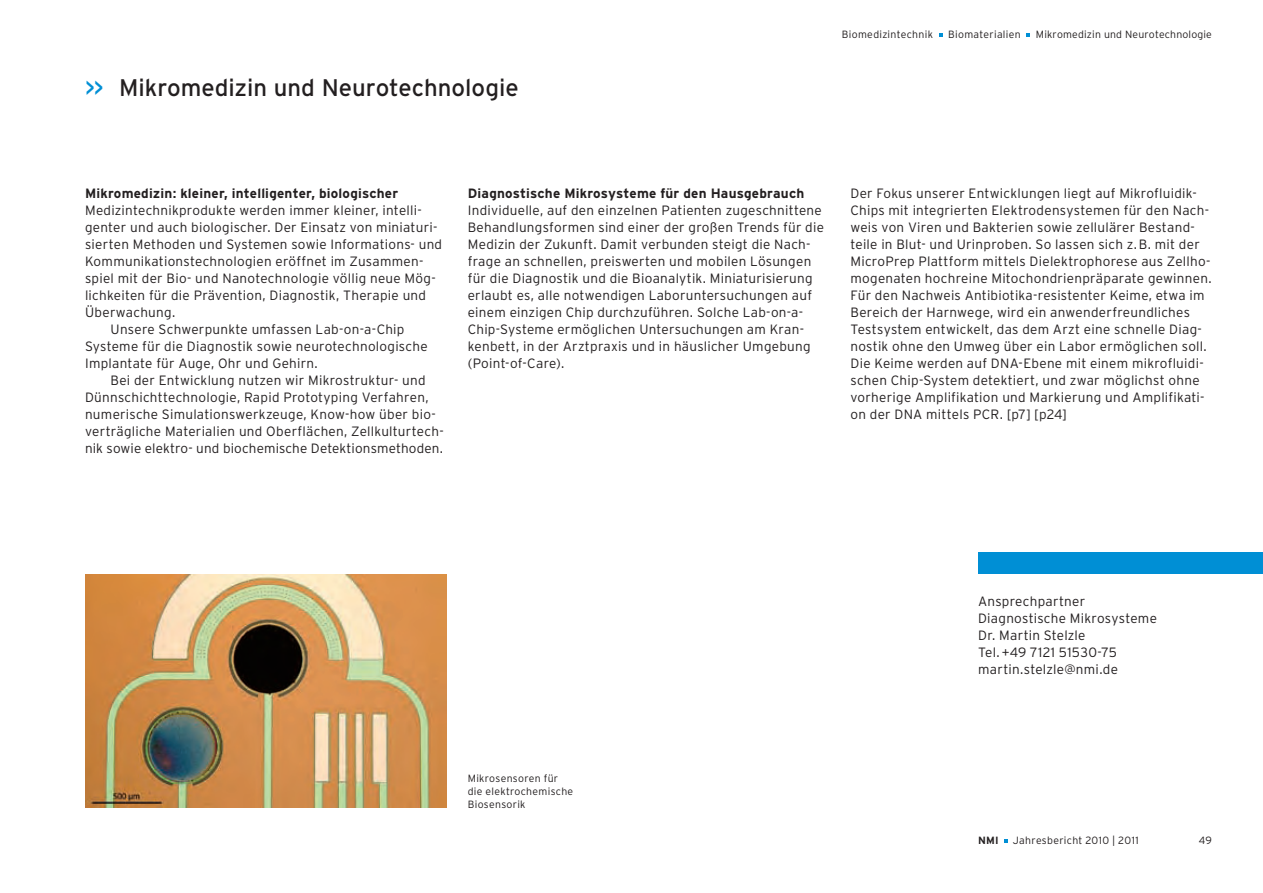
<style>
.page{position:relative;width:1263px;height:893px;background:#fff}
.page>*{position:absolute;margin:0;border:0;box-sizing:border-box;transform-origin:0 0}
.t1{font:24px "Interstate SCW";color:#231f20}
.t2{font:300 13.5px/17px "Interstate SCW";letter-spacing:.02em;color:#231f20}
.t3{font:700 13.5px "Interstate SCW";letter-spacing:.015em;color:#231f20}
.t4{font:300 10.5px/12.8px "Interstate SCW";letter-spacing:.025em;color:#231f20}
.t5{font:700 10.5px "Interstate SCW";color:#231f20}
.s1{color:#008fd5}
</style>
<div class="page">
<div style="left:978px;top:553px;width:285px;height:21px;background:#008fd5"></div>
<img style="left:85px;top:574px;width:361px;height:234px">
<svg style="left:1004px;top:839px;width:4px;height:3px"></svg>
<svg style="left:939px;top:33px;width:3px;height:4px"></svg>
<svg style="left:1026px;top:33px;width:4px;height:4px"></svg>
<h1 class="t1" style="left:85px;top:74px;width:435px"><span class="s1">&gt;&gt;</span> M ikromedizin und Neurotechnologie</h1>
<p class="t4" style="left:842px;top:28px;width:93px">Biomedizintechnik</p>
<p class="t4" style="left:948px;top:28px;width:74px">Biomaterialien</p>
<p class="t4" style="left:1036px;top:28px;width:177px">Mikromedizin und Neurotechnologie</p>
<p class="t3" style="left:85px;top:185px;width:315px">Mikromedizin: kleiner, intelligenter, biologischer</p>
<p class="t2" style="left:85px;top:201px;width:338px">Medizintechnikprodukte werden immer kleiner, intelli-</p>
<p class="t2" style="left:85px;top:218px;width:354px">genter und auch biologischer. Der Einsatz von miniaturi-</p>
<p class="t2" style="left:85px;top:235px;width:359px">sierten Methoden und Systemen sowie Informations- und</p>
<p class="t2" style="left:85px;top:252px;width:340px">Kommunikationstechnologien eröffnet im Zusammen-</p>
<p class="t2" style="left:85px;top:269px;width:352px">spiel mit der Bio- und Nanotechnologie völlig neue Mög-</p>
<p class="t2" style="left:85px;top:286px;width:343px">lichkeiten für die Prävention, Diagnostik, Therapie und</p>
<p class="t2" style="left:85px;top:303px;width:92px">Überwachung.</p>
<p class="t2" style="left:111px;top:320px;width:295px">Unsere Schwerpunkte umfassen Lab-on-a-Chip</p>
<p class="t2" style="left:85px;top:337px;width:344px">Systeme für die Diagnostik sowie neurotechnologische</p>
<p class="t2" style="left:85px;top:354px;width:234px">Implantate für Auge, Ohr und Gehirn.</p>
<p class="t2" style="left:111px;top:371px;width:317px">Bei der Entwicklung nutzen wir Mikrostruktur- und</p>
<p class="t2" style="left:85px;top:388px;width:345px">Dünnschichttechnologie, Rapid Prototyping Verfahren,</p>
<p class="t2" style="left:85px;top:406px;width:352px">numerische Simulationswerkzeuge, Know-how über bio-</p>
<p class="t2" style="left:85px;top:423px;width:360px">verträgliche Materialien und Oberflächen, Zellkulturtech-</p>
<p class="t2" style="left:85px;top:440px;width:359px">nik sowie elektro- und biochemische Detektionsmethoden.</p>
<p class="t3" style="left:468px;top:185px;width:338px">Diagnostische Mikrosysteme für den Hausgebrauch</p>
<p class="t2" style="left:468px;top:201px;width:358px">Individuelle, auf den einzelnen Patienten zugeschnittene Behandlungsformen sind einer der großen Trends für die Medizin der Zukunft. Damit verbunden steigt die Nach&shy;frage an schnellen, preiswerten und mobilen Lösungen für die Diagnostik und die Bioanalytik. Miniaturisierung erlaubt es, alle notwendigen Laboruntersuchungen auf einem einzigen Chip durchzuführen. Solche Lab-on-a-Chip-Systeme ermöglichen Untersuchungen am Kran&shy;kenbett, in der Arztpraxis und in häuslicher Umgebung (Point-of-Care).</p>
<p class="t2" style="left:850px;top:184px;width:363px">Der Fokus unserer Entwicklungen liegt auf Mikrofluidik-Chips mit integrierten Elektrodensystemen für den Nach&shy;weis von Viren und Bakterien sowie zellulärer Bestand&shy;teile in Blut- und Urinproben. So lassen sich z.B. mit der MicroPrep Plattform mittels Dielektrophorese aus Zellho&shy;mogenaten hochreine Mitochondrienpräparate gewinnen.<br>Für den Nachweis Antibiotika-resistenter Keime, etwa im Bereich der Harnwege, wird ein anwenderfreundliches Testsystem entwickelt, das dem Arzt eine schnelle Diag&shy;nostik ohne den Umweg über ein Labor ermöglichen soll.<br>Die Keime werden auf DNA-Ebene mit einem mikrofluidi&shy;schen Chip-System detektiert, und zwar möglichst ohne vorherige Amplifikation und Markierung und Amplifikati&shy;on der DNA mittels PCR. [p7] [p24]</p>
<p class="t4" style="left:468px;top:772px;width:107px">Mikrosensoren für die elektrochemische<br>Biosensorik</p>
<p class="t2" style="left:978px;top:593px;width:180px">Ansprechpartner<br>Diagnostische Mikrosysteme<br>Dr. Martin Stelzle<br>Tel. +49 7121 51530-75 martin.stelzle@nmi.de</p>
<p class="t5" style="left:978px;top:834px;width:22px">NMI</p>
<p class="t4" style="left:1013px;top:834px;width:127px">Jahresbericht 2010 | 2011</p>
<p class="t4" style="left:1199px;top:834px;width:15px">49</p>
</div>
